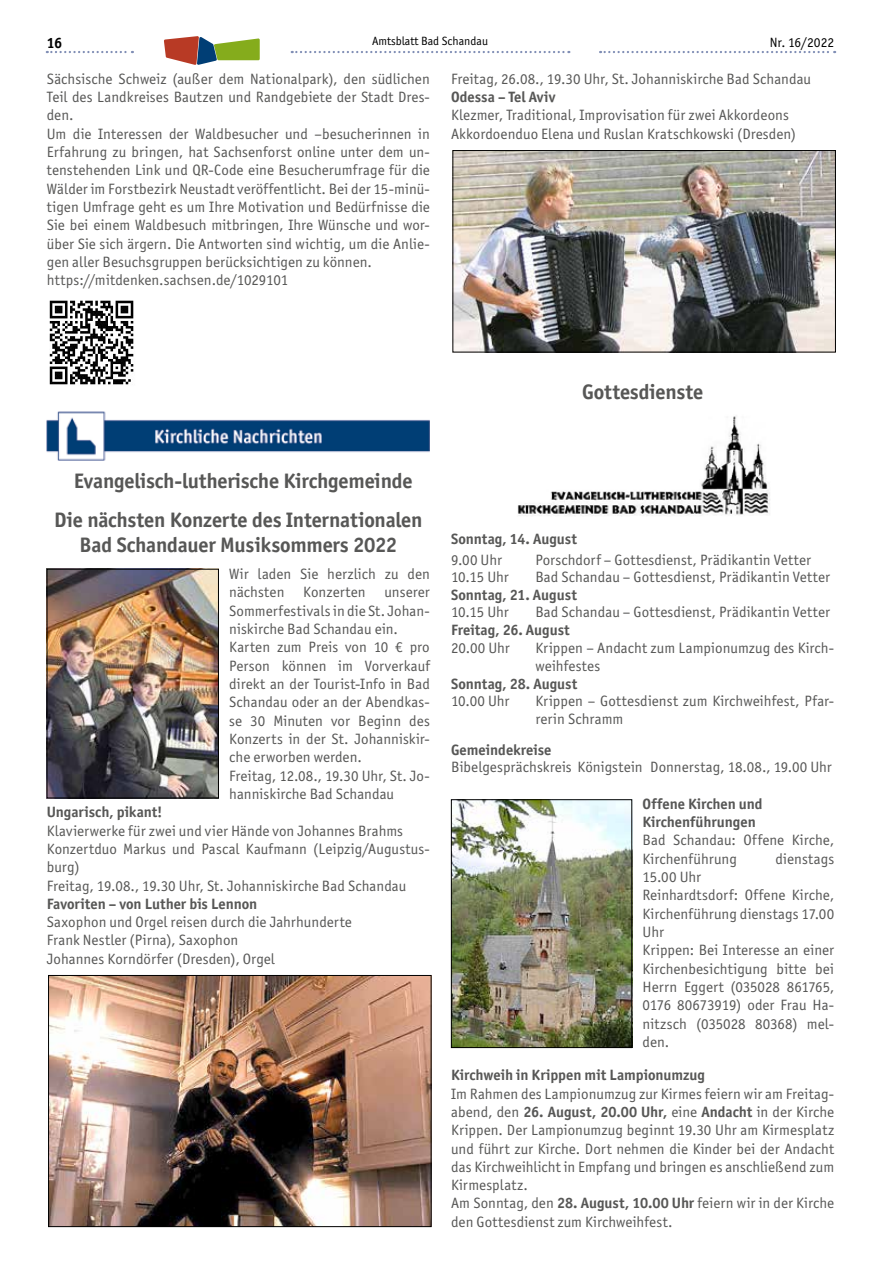
<style>
.page{position:relative;width:881px;height:1263px;background:#fff}
.page>*{position:absolute;margin:0;border:0;box-sizing:border-box;transform-origin:0 0}
.t1{font:700 21px/38.5px "Officina San ITC";letter-spacing:-.01em;color:#575756;text-align:center}
.t2{font:15px/18.3px "Officina San ITC";letter-spacing:.005em;color:#575756}
.t3{font:700 15px/18.3px "Officina San ITC";color:#575756}
.t4{font:700 15px "Officina San ITC";color:#000}
.t5{font:13.5px "Officina San ITC";color:#000}
.t6{font:12px "Officina San ITC";color:#000}
.s1{font-weight:700}
</style>
<div class="page">
<svg style="left:291px;top:51px;width:278px;height:2px"></svg>
<svg style="left:47px;top:51px;width:86px;height:2px"></svg>
<svg style="left:600px;top:51px;width:234px;height:2px"></svg>
<svg style="left:164px;top:36px;width:95px;height:29px"></svg>
<img style="left:454px;top:152px;width:379px;height:198px">
<div style="left:452px;top:150px;width:383px;height:202px;border:1px solid #000"></div>
<img style="left:517px;top:416px;width:253px;height:100px">
<img style="left:49px;top:300px;width:85px;height:85px">
<img style="left:47px;top:411px;width:382px;height:49px">
<img style="left:50px;top:977px;width:379px;height:248px">
<div style="left:48px;top:975px;width:383px;height:252px;border:1px solid #000"></div>
<img style="left:49px;top:571px;width:167px;height:225px">
<div style="left:47px;top:569px;width:171px;height:229px;border:1px solid #000"></div>
<img style="left:453px;top:801px;width:176px;height:245px">
<div style="left:451px;top:799px;width:180px;height:249px;border:1px solid #000"></div>
<p class="t4" style="left:47px;top:34px;width:17px">16</p>
<p class="t6" style="left:372px;top:34px;width:117px">Amtsblatt Bad Schandau</p>
<p class="t5" style="left:769px;top:34px;width:66px">Nr. 16/2022</p>
<p class="t2" style="left:451px;top:70px;width:361px">Freitag, 26.08., 19.30 Uhr, St. Johanniskirche Bad Schandau</p>
<p class="t3" style="left:451px;top:88px;width:106px">Odessa – Tel Aviv</p>
<p class="t2" style="left:451px;top:106px;width:346px">Klezmer, Traditional, Improvisation für zwei Akkordeons<br>Akkordoenduo Elena und Ruslan Kratschkowski (Dresden)</p>
<p class="t2" style="left:47px;top:69px;width:384px">Sächsische Schweiz (außer dem Nationalpark), den südlichen Teil des Landkreises Bautzen und Randgebiete der Stadt Dres&shy;den.<br>Um die Interessen der Waldbesucher und –besucherinnen in Erfahrung zu bringen, hat Sachsenforst online unter dem un&shy;tenstehenden Link und QR-Code eine Besucherumfrage für die Wälder im Forstbezirk Neustadt veröffentlicht. Bei der 15-minü&shy;tigen Umfrage geht es um Ihre Motivation und Bedürfnisse die Sie bei einem Waldbesuch mitbringen, Ihre Wünsche und wor&shy;über Sie sich ärgern. Die Antworten sind wichtig, um die Anlie&shy;gen aller Besuchsgruppen berücksichtigen zu können. https://mitdenken.sachsen.de/1029101</p>
<h1 class="t1" style="left:582px;top:372px;width:123px">Gottesdienste</h1>
<h1 class="t1" style="left:54px;top:462px;width:369px">Evangelisch-lutherische Kirchgemeinde<br>Die nächsten Konzerte des Internationalen</h1>
<h1 class="t1" style="left:80px;top:526px;width:319px">Bad Schandauer Musiksommers 2022</h1>
<p class="t2" style="left:229px;top:565px;width:202px">Wir laden Sie herzlich zu den nächsten</p>
<p class="t2" style="left:303px;top:583px;width:64px">Konzerten</p>
<p class="t2" style="left:229px;top:583px;width:202px;text-indent:155px">unserer<br>Sommerfestivals in die St. Johan&shy;niskirche Bad Schandau ein.<br>Karten zum Preis von 10 € pro<br>Person können im Vorverkauf direkt an der Tourist-Info in Bad<br>Schandau oder an der Abendkas&shy;se 30 Minuten vor Beginn des<br>Konzerts in der St. Johanniskir&shy;che erworben werden.<br>Freitag, 12.08., 19.30 Uhr, St. Jo&shy;hanniskirche Bad Schandau</p>
<p class="t3" style="left:47px;top:803px;width:117px">Ungarisch, pikant!</p>
<p class="t2" style="left:47px;top:821px;width:384px">Klavierwerke für zwei und vier Hände von Johannes Brahms Konzertduo Markus und Pascal Kaufmann (Leipzig/Augustus&shy;burg)<br>Freitag, 19.08., 19.30 Uhr, St. Johanniskirche Bad Schandau</p>
<p class="t3" style="left:47px;top:894px;width:212px">Favoriten – von Luther bis Lennon</p>
<p class="t2" style="left:47px;top:913px;width:306px">Saxophon und Orgel reisen durch die Jahrhunderte<br>Frank Nestler (Pirna), Saxophon<br>Johannes Korndörfer (Dresden), Orgel</p>
<p class="t3" style="left:451px;top:529px;width:127px">Sonntag, 14. August</p>
<p class="t2" style="left:451px;top:550px;width:52px">9.00 Uhr</p>
<p class="t2" style="left:535px;top:550px;width:277px">Porschdorf – Gottesdienst, Prädikantin Vetter</p>
<p class="t2" style="left:451px;top:568px;width:59px">10.15 Uhr</p>
<p class="t2" style="left:535px;top:568px;width:296px">Bad Schandau – Gottesdienst, Prädikantin Vetter</p>
<p class="t3" style="left:451px;top:585px;width:127px">Sonntag, 21. August</p>
<p class="t2" style="left:451px;top:603px;width:59px">10.15 Uhr</p>
<p class="t2" style="left:535px;top:603px;width:296px">Bad Schandau – Gottesdienst, Prädikantin Vetter</p>
<p class="t3" style="left:451px;top:621px;width:120px">Freitag, 26. August</p>
<p class="t2" style="left:451px;top:638px;width:60px">20.00 Uhr</p>
<p class="t2" style="left:535px;top:639px;width:300px">Krippen – Andacht zum Lampionumzug des Kirch&shy;weihfestes</p>
<p class="t3" style="left:451px;top:674px;width:128px">Sonntag, 28. August</p>
<p class="t2" style="left:451px;top:692px;width:60px">10.00 Uhr</p>
<p class="t2" style="left:535px;top:692px;width:300px">Krippen – Gottesdienst zum Kirchweihfest, Pfar&shy;rerin Schramm</p>
<p class="t3" style="left:451px;top:740px;width:102px">Gemeindekreise</p>
<p class="t2" style="left:451px;top:758px;width:382px">Bibelgesprächskreis Königstein Donnerstag, 18.08., 19.00 Uhr</p>
<p class="t3" style="left:642px;top:794px;width:122px">Offene Kirchen und<br>Kirchenführungen</p>
<p class="t2" style="left:642px;top:831px;width:193px">Bad Schandau: Offene Kirche,<br>Kirchenführung</p>
<p class="t2" style="left:775px;top:849px;width:60px">dienstags</p>
<p class="t2" style="left:642px;top:868px;width:193px">15.00 Uhr<br>Reinhardtsdorf: Offene Kirche,<br>Kirchenführung dienstags 17.00<br>Uhr<br>Krippen: Bei Interesse an einer<br>Kirchenbesichtigung bitte bei<br>Herrn Eggert (035028 861765,<br>0176 80673919) oder Frau Ha&shy;nitzsch (035028 80368) mel&shy;den.</p>
<p class="t3" style="left:451px;top:1066px;width:255px">Kirchweih in Krippen mit Lampionumzug</p>
<p class="t2" style="left:451px;top:1084px;width:384px">Im Rahmen des Lampionumzug zur Kirmes feiern wir am Freitag&shy;abend, den <span class="s1">26. August, 20.00 Uhr,</span> eine <span class="s1">Andacht</span> in der Kirche Krippen. Der Lampionumzug beginnt 19.30 Uhr am Kirmesplatz und führt zur Kirche. Dort nehmen die Kinder bei der Andacht das Kirchweihlicht in Empfang und bringen es anschließend zum Kirmesplatz.<br>Am Sonntag, den <span class="s1">28. August, 10.00 Uhr</span> feiern wir in der Kirche den Gottesdienst zum Kirchweihfest.</p>
</div>
